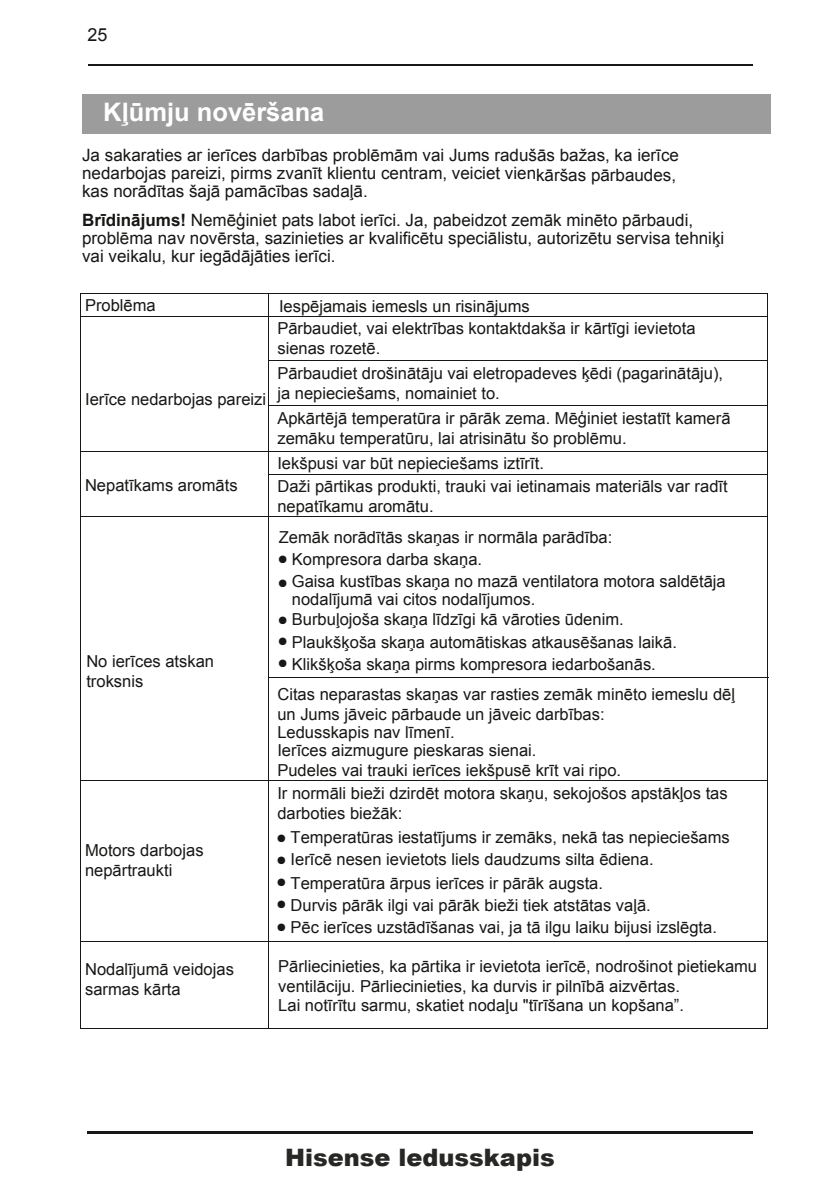
<style>
.page{position:relative;width:840px;height:1191px;background:#fff}
.page>*{position:absolute;margin:0;border:0;box-sizing:border-box;transform-origin:0 0}
.t1{font:700 25.4px "Arial";color:#fff}
.t2{font:900 24px "Arial";color:#272725}
.t3{font:18px "Arial";color:#181716}
.t4{font:17px/18px "Arial";color:#181716}
.t5{font:16.6px/19.8px "Arial";color:#181716}
.t6{font:10px/21.8px "Sim Sun";color:#181716;text-align:justify}
.s1{font-weight:700}
</style>
<div class="page">
<div style="left:82px;top:94px;width:688px;height:40px;background:#9c9c9d"></div>
<hr style="left:80px;top:293px;width:687px;height:1px;background:#181716">
<svg style="left:80px;top:294px;width:1px;height:22px"></svg>
<svg style="left:268px;top:294px;width:1px;height:22px"></svg>
<svg style="left:767px;top:293px;width:1px;height:23px"></svg>
<hr style="left:80px;top:316px;width:687px;height:1px;background:#181716">
<hr style="left:80px;top:316px;width:1px;height:44px;background:#181716">
<hr style="left:268px;top:316px;width:1px;height:44px;background:#181716">
<hr style="left:767px;top:316px;width:1px;height:44px;background:#181716">
<hr style="left:268px;top:360px;width:499px;height:1px;background:#181716">
<hr style="left:80px;top:361px;width:1px;height:44px;background:#181716">
<hr style="left:268px;top:361px;width:1px;height:44px;background:#181716">
<hr style="left:767px;top:361px;width:1px;height:44px;background:#181716">
<hr style="left:268px;top:405px;width:499px;height:1px;background:#181716">
<hr style="left:80px;top:406px;width:1px;height:44px;background:#181716">
<hr style="left:268px;top:406px;width:1px;height:44px;background:#181716">
<hr style="left:767px;top:406px;width:1px;height:44px;background:#181716">
<hr style="left:80px;top:451px;width:687px;height:1px;background:#181716">
<svg style="left:268px;top:452px;width:1px;height:22px"></svg>
<svg style="left:767px;top:452px;width:1px;height:22px"></svg>
<svg style="left:80px;top:450px;width:1px;height:24px"></svg>
<hr style="left:268px;top:474px;width:499px;height:1px;background:#181716">
<hr style="left:80px;top:474px;width:1px;height:42px;background:#181716">
<hr style="left:268px;top:474px;width:1px;height:555px;background:#181716">
<hr style="left:767px;top:474px;width:1px;height:42px;background:#181716">
<hr style="left:80px;top:516px;width:687px;height:1px;background:#181716">
<hr style="left:269px;top:676px;width:498px;height:1px;background:#181716">
<hr style="left:80px;top:515px;width:1px;height:194px;background:#181716">
<hr style="left:767px;top:515px;width:1px;height:194px;background:#181716">
<hr style="left:80px;top:710px;width:1px;height:44px;background:#181716">
<hr style="left:767px;top:710px;width:1px;height:44px;background:#181716">
<hr style="left:80px;top:755px;width:1px;height:44px;background:#181716">
<hr style="left:767px;top:755px;width:1px;height:44px;background:#181716">
<hr style="left:80px;top:800px;width:1px;height:66px;background:#181716">
<hr style="left:767px;top:800px;width:1px;height:66px;background:#181716">
<svg style="left:767px;top:867px;width:1px;height:22px"></svg>
<svg style="left:80px;top:867px;width:1px;height:22px"></svg>
<hr style="left:80px;top:889px;width:1px;height:140px;background:#181716">
<hr style="left:767px;top:889px;width:1px;height:140px;background:#181716">
<hr style="left:80px;top:780px;width:687px;height:1px;background:#181716">
<hr style="left:80px;top:941px;width:687px;height:1px;background:#181716">
<hr style="left:80px;top:1028px;width:687px;height:1px;background:#181716">
<hr style="left:87px;top:65px;width:665px;height:1px;background:#181716">
<hr style="left:87px;top:1131px;width:665px;height:3px;background:#181716">
<p class="t3" style="left:87px;top:23px;width:22px">25</p>
<h1 class="t1" style="left:103px;top:95px;width:222px">Kļūmju novēršana</h1>
<p class="t4" style="left:82px;top:146px;width:598px">Ja sakaraties ar ierīces darbības problēmām vai Jums radušās bažas, ka ierīce nedarbojas pareizi, pirms zvanīt klientu centram, veiciet vienkāršas pārbaudes, kas norādītas šajā pamācības sadaļā.</p>
<p class="t4" style="left:82px;top:211px;width:643px"><span class="s1">Brīdinājums!</span> Nemēģiniet pats labot ierīci. Ja, pabeidzot zemāk minēto pārbaudi, problēma nav novērsta, sazinieties ar kvalificētu speciālistu, autorizētu servisa tehniķi vai veikalu, kur iegādājāties ierīci.</p>
<p class="t5" style="left:85px;top:296px;width:72px">Problēma</p>
<p class="t5" style="left:85px;top:390px;width:182px">Ierīce nedarbojas pareizi</p>
<p class="t5" style="left:85px;top:475px;width:154px">Nepatīkams aromāts</p>
<p class="t5" style="left:86px;top:652px;width:129px">No ierīces atskan troksnis</p>
<p class="t5" style="left:85px;top:840px;width:120px">Motors darbojas nepārtraukti</p>
<p class="t5" style="left:279px;top:296px;width:252px">Iespējamais iemesls un risinājums</p>
<p class="t5" style="left:277px;top:319px;width:419px">Pārbaudiet, vai elektrības kontaktdakša ir kārtīgi ievietota sienas rozetē.</p>
<p class="t5" style="left:277px;top:363px;width:447px">Pārbaudiet drošinātāju vai eletropadeves ķēdi (pagarinātāju), ja nepieciešams, nomainiet to.</p>
<p class="t5" style="left:277px;top:408px;width:454px">Apkārtējā temperatūra ir pārāk zema. Mēģiniet iestatīt kamerā zemāku temperatūru, lai atrisinātu šo problēmu.</p>
<p class="t5" style="left:277px;top:452px;width:451px;line-height:22.8px">Iekšpusi var būt nepieciešams iztīrīt.<br>Daži pārtikas produkti, trauki vai ietinamais materiāls var radīt</p>
<p class="t5" style="left:277px;top:496px;width:158px">nepatīkamu aromātu.</p>
<p class="t5" style="left:292px;top:526px;width:322px;line-height:22px;text-indent:-13px">Zemāk norādītās skaņas ir normāla parādība:<br>Kompresora darba skaņa.</p>
<p class="t6" style="left:278px;top:549px;width:11px">●</p>
<p class="t5" style="left:292px;top:572px;width:435px;line-height:18px">Gaisa kustības skaņa no mazā ventilatora motora saldētāja nodalījumā vai citos nodalījumos.</p>
<p class="t5" style="left:292px;top:609px;width:386px;line-height:22px">Burbuļojoša skaņa līdzīgi kā vāroties ūdenim.<br>Plaukšķoša skaņa automātiskas atkausēšanas laikā.<br>Klikšķoša skaņa pirms kompresora iedarbošanās.</p>
<p class="t6" style="left:278px;top:572px;width:11px">●</p>
<p class="t6" style="left:278px;top:609px;width:11px">● ● ●</p>
<p class="t5" style="left:277px;top:684px;width:459px">Citas neparastas skaņas var rasties zemāk minēto iemeslu dēļ un Jums jāveic pārbaude un jāveic darbības:</p>
<p class="t5" style="left:277px;top:723px;width:260px;line-height:18.2px">Ledusskapis nav līmenī.<br>Ierīces aizmugure pieskaras sienai.</p>
<p class="t5" style="left:277px;top:760px;width:345px">Pudeles vai trauki ierīces iekšpusē krīt vai ripo.</p>
<p class="t5" style="left:277px;top:783px;width:451px">Ir normāli bieži dzirdēt motora skaņu, sekojošos apstākļos tas darboties biežāk:</p>
<p class="t5" style="left:290px;top:826px;width:440px;line-height:22.2px">Temperatūras iestatījums ir zemāks, nekā tas nepieciešams<br>Ierīcē nesen ievietots liels daudzums silta ēdiena.</p>
<p class="t5" style="left:290px;top:872px;width:428px;line-height:22px">Temperatūra ārpus ierīces ir pārāk augsta.<br>Durvis pārāk ilgi vai pārāk bieži tiek atstātas vaļā.<br>Pēc ierīces uzstādīšanas vai, ja tā ilgu laiku bijusi izslēgta.</p>
<p class="t6" style="left:276px;top:828px;width:11px">● ● ●</p>
<p class="t6" style="left:276px;top:894px;width:11px">●</p>
<p class="t6" style="left:276px;top:916px;width:11px">●</p>
<p class="t5" style="left:85px;top:959px;width:150px">Nodalījumā veidojas sarmas kārta</p>
<p class="t5" style="left:278px;top:956px;width:480px">Pārliecinieties, ka pārtika ir ievietota ierīcē, nodrošinot pietiekamu ventilāciju. Pārliecinieties, ka durvis ir pilnībā aizvērtas.<br>Lai notīrītu sarmu, skatiet nodaļu "tīrīšana un kopšana”.</p>
<h2 class="t2" style="left:285px;top:1140px;width:271px">Hisense ledusskapis</h2>
</div>
